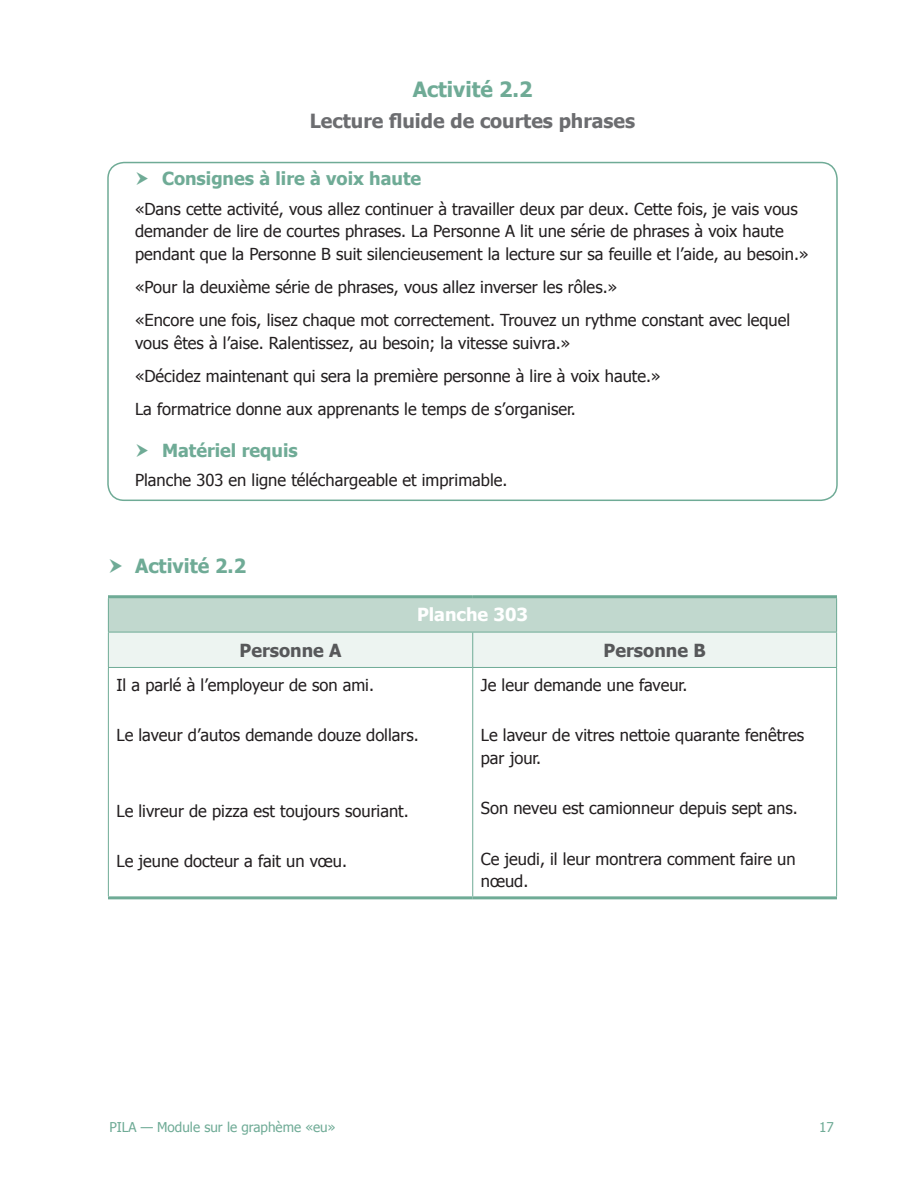
<style>
.page{position:relative;width:918px;height:1188px;background:#fff}
.page>*{position:absolute;margin:0;border:0;box-sizing:border-box;transform-origin:0 0}
.Activité_-_titre_mau{font:700 21px "Tahoma";color:#6fab96}
.Activité_-_sous-titr{font:700 19.5px "Tahoma";color:#6c6d70}
.Activité_x_x_mauve{font:700 19.5px "Tahoma";color:#6fab96}
.Activité_-_boîte_mau{font:700 18px "Tahoma";color:#6fab96}
.Tableau_titre_gris{font:700 18px "Tahoma";color:#57585a}
.Tableau_titre_blanc{font:700 18px "Tahoma";color:#fff}
.Activité_-_boîte_tex{font:16.5px/22.5px "Tahoma";color:#231f20}
.Tableau_texte_noir{font:16.5px/22.5px "Tahoma";color:#231f20}
.t1{font:13.5px "Tahoma";color:#6fab96}
</style>
<div class="page">
<div style="left:107px;top:162px;width:731px;height:339px;border:2px solid #6fab96;border-radius:16px"></div>
<div style="left:108px;top:597px;width:729px;height:35px;background:#c1d8ce"></div>
<div style="left:109px;top:633px;width:727px;height:34px;background:#edf4f1"></div>
<hr style="left:108px;top:595px;width:365px;height:3px;background:#6fab96">
<hr style="left:473px;top:595px;width:364px;height:3px;background:#6fab96">
<hr style="left:108px;top:598px;width:1px;height:34px;background:#6fab96">
<hr style="left:836px;top:598px;width:1px;height:34px;background:#6fab96">
<hr style="left:108px;top:632px;width:1px;height:35px;background:#6fab96">
<hr style="left:472px;top:632px;width:1px;height:35px;background:#6fab96">
<hr style="left:836px;top:632px;width:1px;height:35px;background:#6fab96">
<hr style="left:108px;top:632px;width:365px;height:1px;background:#6fab96">
<hr style="left:473px;top:632px;width:364px;height:1px;background:#6fab96">
<hr style="left:108px;top:667px;width:365px;height:1px;background:#6fab96">
<hr style="left:473px;top:667px;width:364px;height:1px;background:#6fab96">
<hr style="left:108px;top:668px;width:1px;height:228px;background:#6fab96">
<hr style="left:472px;top:668px;width:1px;height:228px;background:#6fab96">
<hr style="left:836px;top:668px;width:1px;height:228px;background:#6fab96">
<hr style="left:108px;top:896px;width:365px;height:3px;background:#6fab96">
<hr style="left:473px;top:896px;width:364px;height:3px;background:#6fab96">
<p class="Activité_-_titre_mau" style="left:413px;top:75px;width:121px">Activité 2.2</p>
<p class="Activité_-_sous-titr" style="left:310px;top:107px;width:327px">Lecture fluide de courtes phrases</p>
<p class="Activité_-_boîte_mau" style="left:162px;top:166px;width:261px">Consignes à lire à voix haute</p>
<p class="Activité_-_boîte_tex" style="left:135px;top:197px;width:675px">«Dans cette activité, vous allez continuer à travailler deux par deux. Cette fois, je vais vous demander de lire de courtes phrases. La Personne A lit une série de phrases à voix haute pendant que la Personne B suit silencieusement la lecture sur sa feuille et l’aide, au besoin.»</p>
<p class="Activité_-_boîte_tex" style="left:135px;top:275px;width:484px">«Pour la deuxième série de phrases, vous allez inverser les rôles.»</p>
<p class="Activité_-_boîte_tex" style="left:135px;top:308px;width:657px">«Encore une fois, lisez chaque mot correctement. Trouvez un rythme constant avec lequel vous êtes à l’aise. Ralentissez, au besoin; la vitesse suivra.»</p>
<p class="Activité_-_boîte_tex" style="left:135px;top:364px;width:527px">«Décidez maintenant qui sera la première personne à lire à voix haute.»</p>
<p class="Activité_-_boîte_tex" style="left:135px;top:397px;width:442px">La formatrice donne aux apprenants le temps de s’organiser.</p>
<p class="Activité_-_boîte_mau" style="left:162px;top:438px;width:137px">Matériel requis</p>
<p class="Activité_-_boîte_tex" style="left:135px;top:468px;width:374px">Planche 303 en ligne téléchargeable et imprimable.</p>
<p class="Activité_x_x_mauve" style="left:135px;top:552px;width:113px">Activité 2.2</p>
<p class="Tableau_titre_blanc" style="left:417px;top:602px;width:112px">Planche 303</p>
<p class="Tableau_titre_gris" style="left:240px;top:637px;width:104px">Personne A</p>
<p class="Tableau_titre_gris" style="left:604px;top:637px;width:104px">Personne B</p>
<p class="Tableau_texte_noir" style="left:116px;top:673px;width:259px">Il a parlé à l’employeur de son ami.</p>
<p class="Tableau_texte_noir" style="left:116px;top:723px;width:304px">Le laveur d’autos demande douze dollars.</p>
<p class="Tableau_texte_noir" style="left:481px;top:673px;width:208px">Je leur demande une faveur.</p>
<p class="Tableau_texte_noir" style="left:481px;top:723px;width:325px">Le laveur de vitres nettoie quarante fenêtres par jour.</p>
<p class="Tableau_texte_noir" style="left:481px;top:796px;width:319px">Son neveu est camionneur depuis sept ans.</p>
<p class="Tableau_texte_noir" style="left:481px;top:847px;width:316px">Ce jeudi, il leur montrera comment faire un nœud.</p>
<p class="Tableau_texte_noir" style="left:116px;top:799px;width:294px">Le livreur de pizza est toujours souriant.</p>
<p class="Tableau_texte_noir" style="left:116px;top:849px;width:232px">Le jeune docteur a fait un vœu.</p>
<p class="t1" style="left:110px;top:1118px;width:227px">PILA — Module sur le graphème «eu»</p>
<p class="t1" style="left:819px;top:1118px;width:16px">17</p>
</div>
